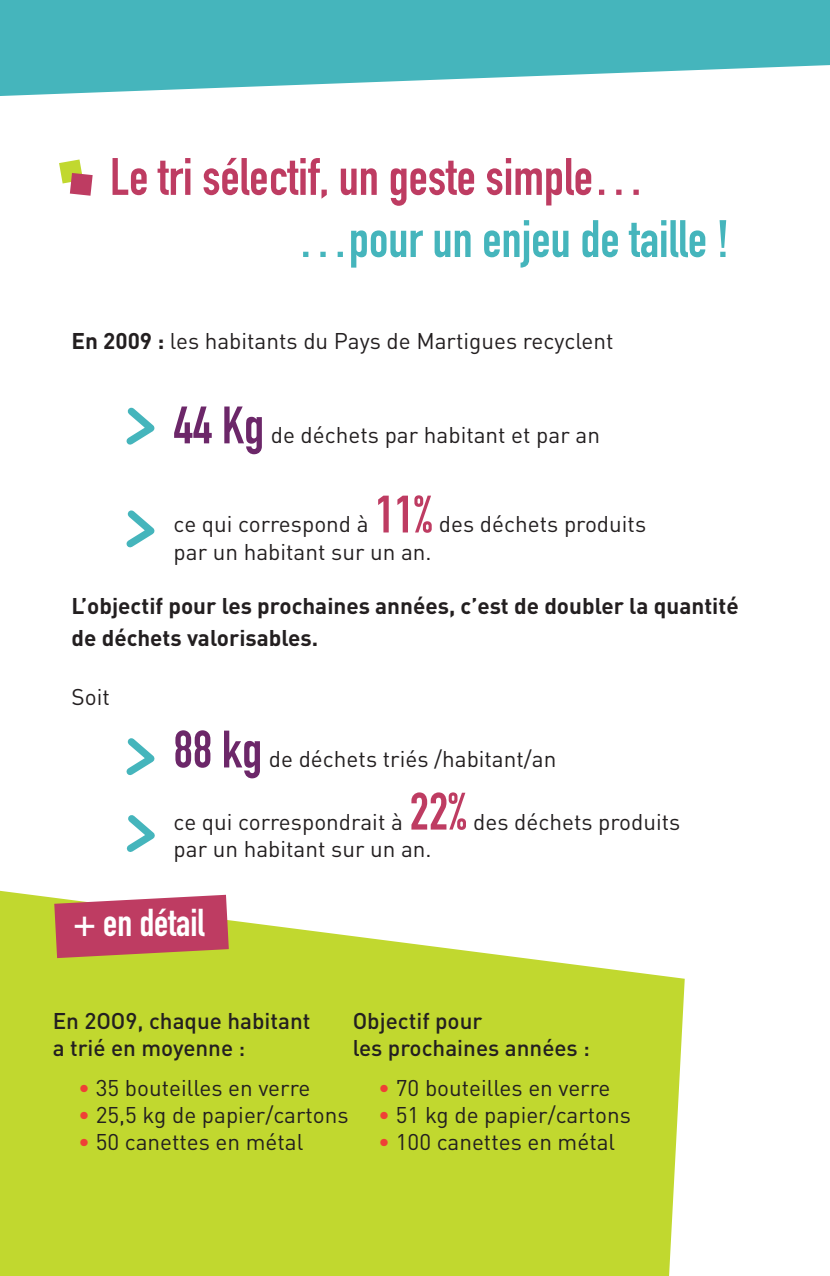
<style>
.page{position:relative;width:830px;height:1276px;background:#fff}
.page>*{position:absolute;margin:0;border:0;box-sizing:border-box;transform-origin:0 0}
.t1{font:51.75px "DIN Engschrift";color:#be3c62}
.t2{font:51.75px "DIN Engschrift";color:#45b5bc}
.t3{font:51.75px "DIN Engschrift";color:#6c2769}
.t4{font:38.25px "DIN Engschrift";color:#fff}
.t5{font:22.5px "DIN";color:#231f20}
.t6{font:700 22.5px/32.4px "DIN";color:#231f20}
.t7{font:500 22.5px/27px "DIN";color:#231f20}
.s1{font-weight:700}
.s2{color:#ef4036}
</style>
<div class="page">
<svg style="left:0;top:0;width:829px;height:96px;fill:#45b5bc"></svg>
<svg style="left:126px;top:407px;width:29px;height:38px"></svg>
<svg style="left:126px;top:738px;width:29px;height:38px"></svg>
<svg style="left:126px;top:815px;width:29px;height:37px"></svg>
<svg style="left:126px;top:510px;width:29px;height:38px"></svg>
<svg style="left:0;top:890px;width:684px;height:385px;background:#c8dc47"></svg>
<svg style="left:59px;top:159px;width:34px;height:37px"></svg>
<svg style="left:54px;top:895px;width:175px;height:63px;background:#c25667"></svg>
<h1 class="t1" style="left:110px;top:158px;width:536px">Le tri sélectif, un geste simple…</h1>
<h1 class="t2" style="left:297px;top:220px;width:433px">…pour un enjeu de taille !</h1>
<p class="t5" style="left:71px;top:333px;width:543px"><span class="s1">En 2009 :</span> les habitants du Pays de Martigues recyclent</p>
<h1 class="t3" style="left:173px;top:406px;width:92px">44 Kg</h1>
<p class="t5" style="left:271px;top:427px;width:330px">de déchets par habitant et par an</p>
<p class="t5" style="left:173px;top:516px;width:196px">ce qui correspond à</p>
<h1 class="t1" style="left:375px;top:495px;width:58px">11%</h1>
<p class="t5" style="left:438px;top:516px;width:209px">des déchets produits</p>
<p class="t5" style="left:173px;top:543px;width:259px">par un habitant sur un an.</p>
<p class="t6" style="left:71px;top:592px;width:668px">L’objectif pour les prochaines années, c’est de doubler la quantité de déchets valorisables.</p>
<p class="t5" style="left:71px;top:689px;width:40px">Soit</p>
<h1 class="t3" style="left:173px;top:730px;width:90px">88 kg</h1>
<p class="t5" style="left:269px;top:751px;width:289px">de déchets triés /habitant/an</p>
<p class="t5" style="left:173px;top:813px;width:231px">ce qui correspondrait à</p>
<h1 class="t1" style="left:409px;top:792px;width:58px">22%</h1>
<p class="t5" style="left:173px;top:840px;width:259px">par un habitant sur un an.</p>
<p class="t5" style="left:473px;top:813px;width:209px">des déchets produits</p>
<h2 class="t4" style="left:73px;top:909px;width:133px">+ en détail</h2>
<p class="t7" style="left:53px;top:1010px;width:259px">En 2OO9, chaque habitant a trié en moyenne :</p>
<p class="t5" style="left:78px;top:1079px;width:233px"><span class="s2">•</span> 35 bouteilles en verre</p>
<p class="t5" style="left:78px;top:1106px;width:272px"><span class="s2">•</span> 25,5 kg de papier/cartons</p>
<p class="t5" style="left:78px;top:1133px;width:226px"><span class="s2">•</span> 50 canettes en métal</p>
<p class="t7" style="left:352px;top:1010px;width:239px">Objectif pour<br>les prochaines années :</p>
<p class="t5" style="left:378px;top:1079px;width:233px"><span class="s2">•</span> 70 bouteilles en verre</p>
<p class="t5" style="left:378px;top:1106px;width:254px"><span class="s2">•</span> 51 kg de papier/cartons</p>
<p class="t5" style="left:378px;top:1133px;width:238px"><span class="s2">•</span> 100 canettes en métal</p>
</div>
